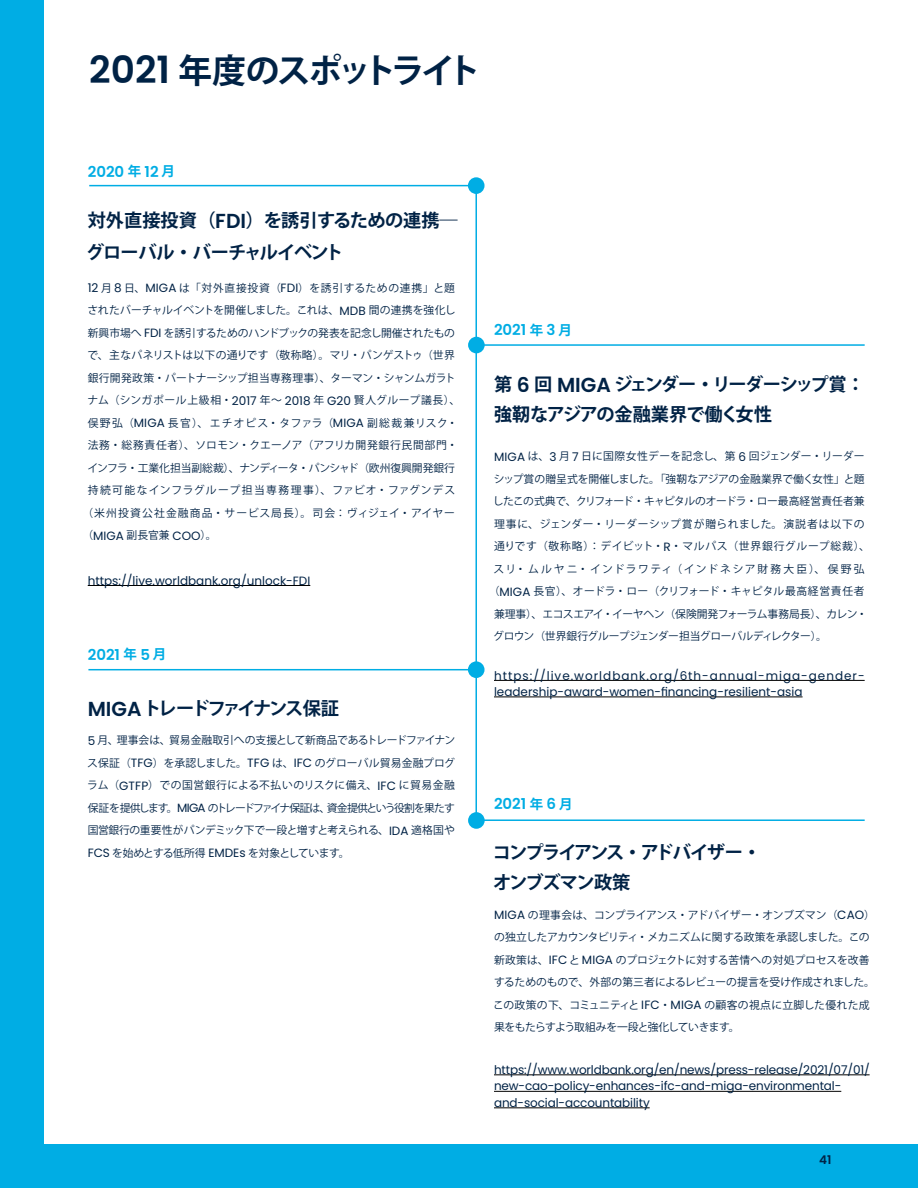
<style>
.page{position:relative;width:918px;height:1188px;background:#fff}
.page>*{position:absolute;margin:0;border:0;box-sizing:border-box;transform-origin:0 0}
.t1{font:700 33.75px "Koz Go Pro";letter-spacing:-.11em;color:#002245}
.t2{font:700 18.15px/30px "Koz Go Pro";letter-spacing:-.07em;color:#002245}
.t3{font:700 18.15px/31.5px "Koz Go Pro";letter-spacing:-.035em;color:#002245}
.t4{font:700 18.15px/30px "Koz Go Pro";letter-spacing:-.09em;color:#002245}
.t5{font:700 18.15px "Koz Go Pro";letter-spacing:-.12em;color:#002245}
.t6{font:600 15px "Poppins";color:#00ade4}
.t7{font:12px/16.5px "Poppins";letter-spacing:-.005em;color:#002245}
.t8{font:600 12px "Poppins";color:#002245}
.t9{font:10.8px/22.5px "Koz Go Pro";color:#002245}
.t10{font:10.8px "Koz Go Pro";letter-spacing:.065em;color:#002245}
.t11{font:10.8px "Koz Go Pro";letter-spacing:.06em;color:#002245}
.t12{font:10.8px "Koz Go Pro";letter-spacing:-.05em;color:#002245}
.t13{font:10.8px "Koz Go Pro";letter-spacing:-.02em;color:#002245}
.t14{font:10.8px "Koz Go Pro";letter-spacing:-.035em;color:#002245}
.t15{font:10.8px "Koz Go Pro";letter-spacing:.095em;color:#002245}
.t16{font:10.8px "Koz Go Pro";letter-spacing:.03em;color:#002245}
.t17{font:10.8px "Koz Go Pro";letter-spacing:.1em;color:#002245}
.t18{font:10.8px "Koz Go Pro";letter-spacing:-.03em;color:#002245}
.t19{font:10.8px "Koz Go Pro";letter-spacing:.11em;color:#002245}
.t20{font:10.8px "Koz Go Pro";letter-spacing:.165em;color:#002245}
.s1{font-family:"Poppins";font-weight:600;font-size:37.5px}
.s2{font-family:"Koz Go Pro";font-weight:700;font-size:13.5px}
.s3{font-family:"Poppins";font-weight:600;font-size:20.25px}
.s4{font-family:"Poppins";font-size:12px}
</style>
<div class="page">
<div style="left:0;top:1145px;width:918px;height:43px;background:#00ade4"></div>
<hr style="left:88px;top:585px;width:222px;height:1px;background:#000">
<hr style="left:494px;top:1075px;width:376px;height:1px;background:#000">
<hr style="left:494px;top:1091px;width:347px;height:1px;background:#000">
<hr style="left:494px;top:1108px;width:156px;height:1px;background:#000">
<hr style="left:475px;top:190px;width:2px;height:624px;background:#00ade4">
<hr style="left:494px;top:680px;width:371px;height:1px;background:#000">
<hr style="left:494px;top:697px;width:309px;height:1px;background:#000">
<hr style="left:89px;top:185px;width:384px;height:1px;background:#00ade4">
<div style="left:468px;top:177px;width:17px;height:17px;background:#00ade4;border-radius:50%"></div>
<hr style="left:88px;top:669px;width:385px;height:1px;background:#00ade4">
<div style="left:468px;top:661px;width:17px;height:17px;background:#00ade4;border-radius:50%"></div>
<div style="left:468px;top:337px;width:17px;height:16px;background:#00ade4;border-radius:50%"></div>
<div style="left:468px;top:812px;width:17px;height:17px;background:#00ade4;border-radius:50%"></div>
<hr style="left:473px;top:344px;width:392px;height:2px;background:#00ade4">
<hr style="left:473px;top:819px;width:392px;height:2px;background:#00ade4">
<div style="left:0;top:0;width:43px;height:1180px;background:#00ade4"></div>
<h1 class="t1" style="left:89px;top:48px;width:393px"><span class="s1">2021</span> 年度のスポットライト</h1>
<h3 class="t6" style="left:88px;top:163px;width:89px">2020 <span class="s2">年</span> 12 <span class="s2">月</span></h3>
<h2 class="t3" style="left:86px;top:206px;width:373px">対外直接投資（<span class="s3">FDI</span>）を誘引するための連携―グローバル・バーチャルイベント</h2>
<p class="t10" style="left:88px;top:281px;width:369px"><span class="s4">12</span> 月 <span class="s4">8</span> 日、<span class="s4">MIGA</span> は「対外直接投資（<span class="s4">FDI</span>）を誘引するための連携」と題</p>
<p class="t9" style="left:87px;top:299px;width:370px">されたバーチャルイベントを開催しました。これは、<span class="s4">MDB</span> 間の連携を強化し</p>
<p class="t13" style="left:88px;top:326px;width:369px">新興市場へ <span class="s4">FDI</span> を誘引するためのハンドブックの発表を記念し開催されたもの</p>
<p class="t9" style="left:87px;top:344px;width:369px">で、主なパネリストは以下の通りです（敬称略）。マリ・パンゲストゥ（世界</p>
<p class="t9" style="left:88px;top:367px;width:369px">銀行開発政策・パートナーシップ担当専務理事）、ターマン・シャンムガラト</p>
<p class="t11" style="left:87px;top:393px;width:374px">ナム（シンガポール上級相・<span class="s4">2017</span> 年～ <span class="s4">2018</span> 年 <span class="s4">G20</span> 賢人グループ議長）、</p>
<p class="t15" style="left:88px;top:416px;width:371px">俣野弘（<span class="s4">MIGA</span> 長官）、エチオピス・タファラ（<span class="s4">MIGA</span> 副総裁兼リスク・</p>
<p class="t10" style="left:88px;top:438px;width:371px">法務・総務責任者）、ソロモン・クエーノア（アフリカ開発銀行民間部門・</p>
<p class="t9" style="left:88px;top:457px;width:369px">インフラ・工業化担当副総裁）、ナンディータ・パンシャド（欧州復興開発銀行</p>
<p class="t19" style="left:88px;top:483px;width:369px">持続可能なインフラグループ担当専務理事）、ファビオ・ファグンデス</p>
<p class="t17" style="left:83px;top:506px;width:374px">（米州投資公社金融商品・サービス局長）。司会：ヴィジェイ・アイヤー</p>
<p class="t9" style="left:83px;top:524px;width:136px">（<span class="s4">MIGA</span> 副長官兼 <span class="s4">COO</span>）。</p>
<p class="t7" style="left:88px;top:572px;width:224px">https://live.worldbank.org/unlock-FDI</p>
<h3 class="t6" style="left:88px;top:646px;width:80px">2021 <span class="s2">年</span> 5<span class="s2">月</span></h3>
<h2 class="t5" style="left:88px;top:697px;width:253px"><span class="s3">MIGA</span> トレードファイナンス保証</h2>
<p class="t9" style="left:87px;top:729px;width:369px;text-align:justify"><span class="s4">5</span> 月、理事会は、貿易金融取引への支援として新商品であるトレードファイナンス保証（<span class="s4">TFG</span>）を承認しました。<span class="s4">TFG</span> は、<span class="s4">IFC</span> のグローバル貿易金融プログラム（<span class="s4">GTFP</span>）での国営銀行による不払いのリスクに備え、<span class="s4">IFC</span> に貿易金融保証を提供します。<span class="s4">MIGA</span> のトレードファイナ保証は、資金提供という役割を果たす国営銀行の重要性がパンデミック下で一段と増すと考えられる、<span class="s4">IDA</span> 適格国や<span class="s4">FCS</span> を始めとする低所得 <span class="s4">EMDEs</span> を対象としています。</p>
<h3 class="t6" style="left:494px;top:321px;width:80px">2021 <span class="s2">年</span> 3 <span class="s2">月</span></h3>
<h2 class="t2" style="left:494px;top:371px;width:372px">第 <span class="s3">6</span> 回 <span class="s3">MIGA</span> ジェンダー・リーダーシップ賞：強靭なアジアの金融業界で働く女性</h2>
<p class="t16" style="left:494px;top:449px;width:372px"><span class="s4">MIGA</span> は、<span class="s4">3</span> 月 <span class="s4">7</span> 日に国際女性デーを記念し、第 <span class="s4">6</span> 回ジェンダー・リーダー</p>
<p class="t9" style="left:494px;top:468px;width:373px">シップ賞の贈呈式を開催しました。「強靭なアジアの金融業界で働く女性」と題</p>
<p class="t14" style="left:493px;top:494px;width:373px">したこの式典で、クリフォード・キャピタルのオードラ・ロー最高経営責任者兼</p>
<p class="t10" style="left:494px;top:517px;width:372px">理事に、ジェンダー・リーダーシップ賞が贈られました。演説者は以下の</p>
<p class="t11" style="left:494px;top:539px;width:377px">通りです（敬称略）：デイビット・<span class="s4">R</span>・マルパス（世界銀行グループ総裁）、</p>
<p class="t20" style="left:494px;top:562px;width:373px">スリ・ムルヤニ・インドラワティ（インドネシア財務大臣）、俣野弘</p>
<p class="t9" style="left:489px;top:580px;width:377px">（<span class="s4">MIGA</span> 長官）、オードラ・ロー（クリフォード・キャピタル最高経営責任者</p>
<p class="t12" style="left:494px;top:607px;width:375px">兼理事）、エコスエアイ・イーヤヘン（保険開発フォーラム事務局長）、カレン・</p>
<p class="t18" style="left:493px;top:629px;width:335px">グロウン（世界銀行グループジェンダー担当グローバルディレクター）。</p>
<p class="t7" style="left:494px;top:667px;width:372px">https://live.worldbank.org/6th-annual-miga-gender&shy;leadership-award-women-financing-resilient-asia</p>
<h3 class="t6" style="left:494px;top:795px;width:80px">2021 <span class="s2">年</span> 6 <span class="s2">月</span></h3>
<h2 class="t4" style="left:493px;top:838px;width:270px">コンプライアンス・アドバイザー・オンブズマン政策</h2>
<p class="t9" style="left:493px;top:904px;width:383px"><span class="s4">MIGA</span> の理事会は、コンプライアンス・アドバイザー・オンブズマン（<span class="s4">CAO</span>）の独立したアカウンタビリティ・メカニズムに関する政策を承認しました。この新政策は、<span class="s4">IFC</span> と <span class="s4">MIGA</span> のプロジェクトに対する苦情への対処プロセスを改善するためのもので、外部の第三者によるレビューの提言を受け作成されました。この政策の下、コミュニティと <span class="s4">IFC</span>・<span class="s4">MIGA</span> の顧客の視点に立脚した優れた成果をもたらすよう取組みを一段と強化していきます。</p>
<p class="t7" style="left:494px;top:1062px;width:377px">https://www.worldbank.org/en/news/press-release/2021/07/01/ new-cao-policy-enhances-ifc-and-miga-environmental&shy;and-social-accountability</p>
<p class="t8" style="left:819px;top:1153px;width:14px">41</p>
</div>
